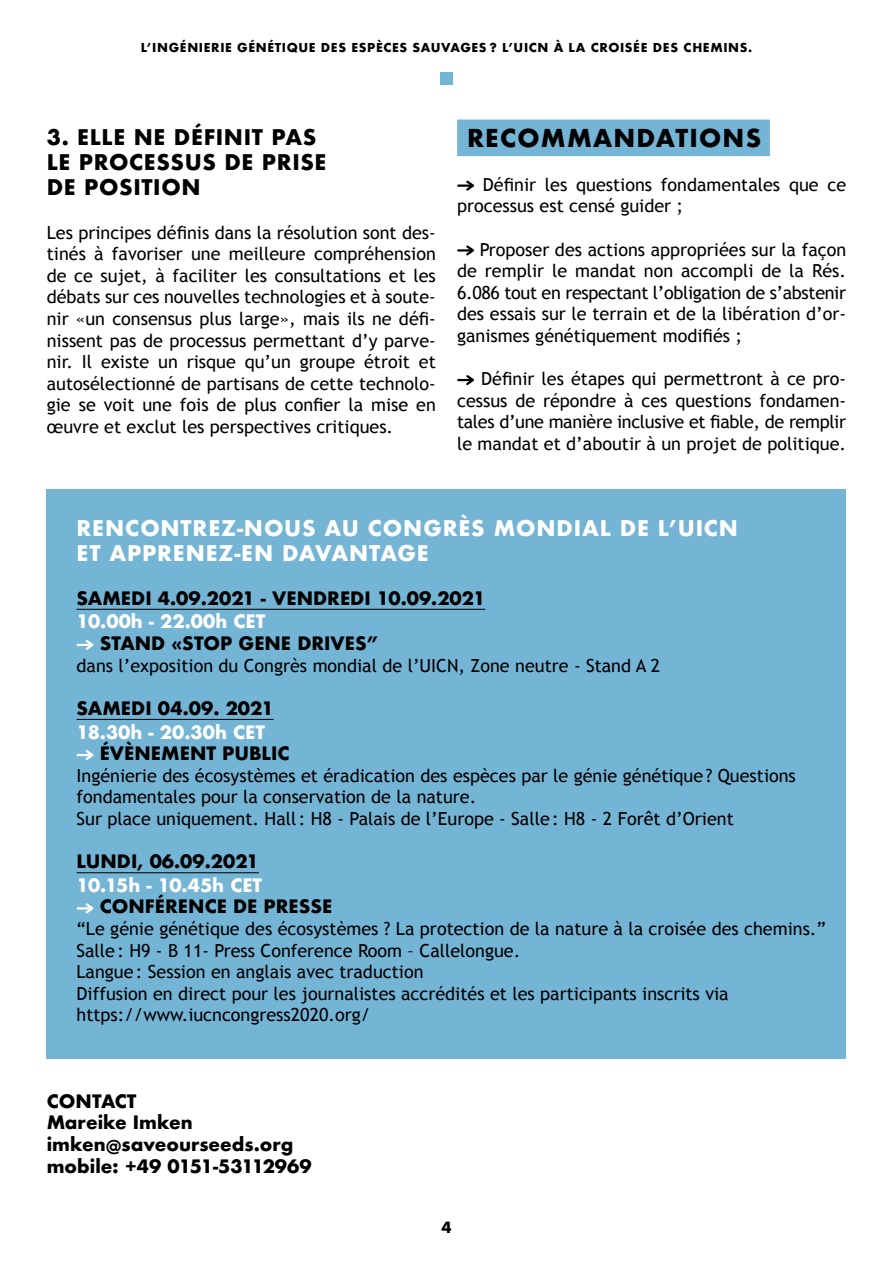
<style>
.page{position:relative;width:893px;height:1263px;background:#fff}
.page>*{position:absolute;margin:0;border:0;box-sizing:border-box;transform-origin:0 0}
.t1{font:700 24px "Futura";letter-spacing:.05em;color:#000}
.t2{font:700 21px/25.2px "Futura";letter-spacing:.04em;color:#fff}
.t3{font:700 21px/25.2px "Futura";letter-spacing:.03em;color:#000}
.t4{font:18px/21.6px "Trebuchet MS";color:#000;text-align:justify}
.t5{font:700 18px/21.6px "Futura";color:#000}
.t6{font:700 18px "Futura";color:#fff}
.t7{font:700 15px "Futura";color:#000}
.t8{font:700 12px "Futura";letter-spacing:.05em;color:#000}
</style>
<div class="page">
<div style="left:47px;top:489px;width:799px;height:570px;background:#74b4d5"></div>
<hr style="left:77px;top:609px;width:408px;height:1px;background:#000">
<hr style="left:77px;top:719px;width:197px;height:1px;background:#000">
<hr style="left:77px;top:872px;width:182px;height:1px;background:#000">
<svg style="left:78px;top:640px;width:16px;height:10px"></svg>
<svg style="left:78px;top:750px;width:16px;height:10px"></svg>
<svg style="left:78px;top:903px;width:16px;height:11px"></svg>
<div style="left:457px;top:120px;width:313px;height:36px;background:#74b4d5"></div>
<svg style="left:466px;top:180px;width:8px;height:11px"></svg>
<hr style="left:458px;top:184px;width:14px;height:3px;background:#000">
<svg style="left:466px;top:245px;width:8px;height:11px"></svg>
<hr style="left:458px;top:249px;width:14px;height:3px;background:#000">
<svg style="left:458px;top:375px;width:16px;height:10px"></svg>
<div style="left:440px;top:72px;width:13px;height:13px;background:#74b4d5"></div>
<p class="t8" style="left:141px;top:39px;width:613px">L’INGÉNIERIE GÉNÉTIQUE DES ESPÈCES SAUVAGES ? L’UICN À LA CROISÉE DES CHEMINS.</p>
<p class="t3" style="left:47px;top:124px;width:281px">3. ELLE NE DÉFINIT PAS<br>LE PROCESSUS DE PRISE<br>DE POSITION</p>
<p class="t4" style="left:47px;top:222px;width:391px">Les principes définis dans la résolution sont des&shy;tinés à favoriser une meilleure compréhension de ce sujet, à faciliter les consultations et les débats sur ces nouvelles technologies et à soute&shy;nir «un consensus plus large», mais ils ne défi&shy;nissent pas de processus permettant d’y parve&shy;nir. Il existe un risque qu’un groupe étroit et autosélectionné de partisans de cette technolo&shy;gie se voit une fois de plus confier la mise en œuvre et exclut les perspectives critiques.</p>
<h1 class="t1" style="left:467px;top:121px;width:296px">RECOMMANDATIONS</h1>
<p class="t4" style="left:457px;top:174px;width:391px;text-indent:26px">Définir les questions fondamentales que ce processus est censé guider ;</p>
<p class="t4" style="left:457px;top:239px;width:391px;text-indent:23px">Proposer des actions appropriées sur la façon de remplir le mandat non accompli de la Rés.<br>6.086 tout en respectant l’obligation de s’abstenir des essais sur le terrain et de la libération d’or&shy;ganismes génétiquement modifiés ;</p>
<p class="t4" style="left:457px;top:368px;width:391px;text-indent:24px">Définir les étapes qui permettront à ce pro&shy;cessus de répondre à ces questions fondamen&shy;tales d’une manière inclusive et fiable, de remplir le mandat et d’aboutir à un projet de politique.</p>
<p class="t2" style="left:77px;top:516px;width:663px">RENCONTREZ-NOUS AU CONGRÈS MONDIAL DE L’UICN<br>ET APPRENEZ-EN DAVANTAGE</p>
<p class="t5" style="left:77px;top:587px;width:410px">SAMEDI 4.09.2021 - VENDREDI 10.09.2021</p>
<p class="t6" style="left:77px;top:609px;width:190px">10.00h - 22.00h CET</p>
<p class="t5" style="left:100px;top:632px;width:280px">STAND «STOP GENE DRIVES”</p>
<p class="t4" style="left:77px;top:655px;width:585px">dans l’exposition du Congrès mondial de l’UICN, Zone neutre - Stand A 2</p>
<p class="t5" style="left:77px;top:697px;width:199px">SAMEDI 04.09. 2021</p>
<p class="t6" style="left:77px;top:719px;width:190px">18.30h - 20.30h CET</p>
<p class="t5" style="left:100px;top:742px;width:191px">ÉVÈNEMENT PUBLIC</p>
<p class="t4" style="left:77px;top:765px;width:721px;text-align:left">Ingénierie des écosystèmes et éradication des espèces par le génie génétique ? Questions fondamentales pour la conservation de la nature.<br>Sur place uniquement. Hall: H8 - Palais de l’Europe - Salle: H8 - 2 Forêt d’Orient</p>
<p class="t5" style="left:77px;top:850px;width:184px">LUNDI, 06.09.2021</p>
<p class="t6" style="left:77px;top:872px;width:187px">10.15h - 10.45h CET</p>
<p class="t5" style="left:100px;top:896px;width:234px">CONFÉRENCE DE PRESSE</p>
<p class="t4" style="left:77px;top:918px;width:751px;text-align:left">“Le génie génétique des écosystèmes ? La protection de la nature à la croisée des chemins.” Salle: H9 - B 11- Press Conference Room – Callelongue.<br>Langue: Session en anglais avec traduction<br>Diffusion en direct pour les journalistes accrédités et les participants inscrits via https://www.iucncongress2020.org/</p>
<p class="t5" style="left:47px;top:1090px;width:266px">CONTACT<br>Mareike Imken imken@saveourseeds.org mobile: +49 0151-53112969</p>
<p class="t7" style="left:441px;top:1217px;width:12px">4</p>
</div>
